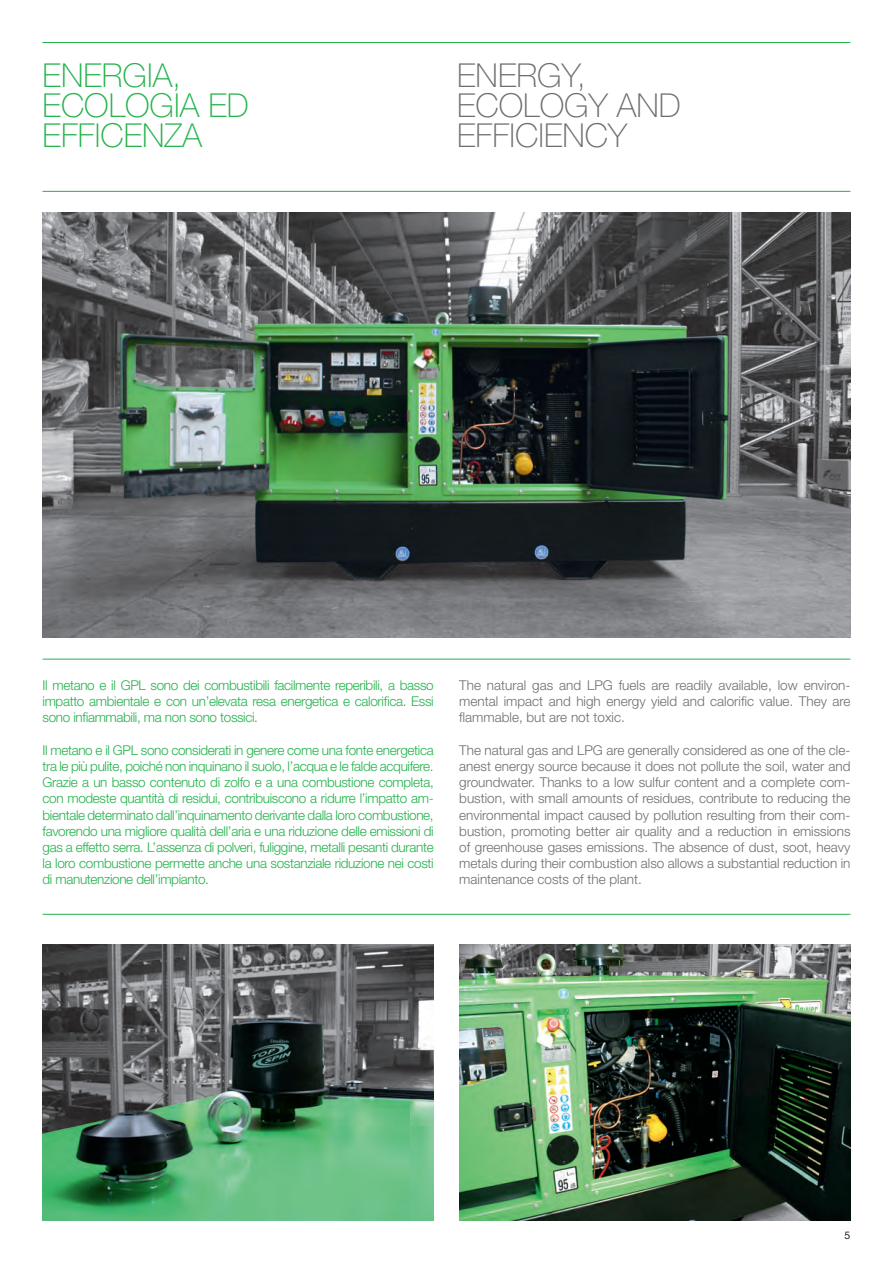
<style>
.page{position:relative;width:893px;height:1263px;background:#fff}
.page>*{position:absolute;margin:0;border:0;box-sizing:border-box;transform-origin:0 0}
.t1{font:100 33px "Helvetica Neue LT Std";color:#23b24b}
.t2{font:100 33px "Helvetica Neue LT Std";color:#6c6d70}
.t3{font:300 13.5px/16.2px "Helvetica Neue LT Std";letter-spacing:-.025em;color:#23b24b;text-align:justify}
.t4{font:300 13.5px/16.2px "Helvetica Neue LT Std";color:#6c6d70;text-align:justify}
.t5{font:10.5px "Helvetica Neue LT Std";color:#231f20}
</style>
<div class="page">
<img style="left:43px;top:944px;width:391px;height:276px">
<img style="left:43px;top:213px;width:807px;height:425px">
<img style="left:459px;top:944px;width:391px;height:276px">
<hr style="left:43px;top:42px;width:807px;height:1px;background:#23b24b">
<hr style="left:43px;top:659px;width:807px;height:1px;background:#23b24b">
<hr style="left:43px;top:914px;width:807px;height:1px;background:#23b24b">
<hr style="left:43px;top:191px;width:807px;height:1px;background:#23b24b">
<p class="t1" style="left:43px;top:57px;width:140px">ENERGIA,</p>
<p class="t1" style="left:43px;top:87px;width:208px">ECOLOGIA ED</p>
<p class="t1" style="left:43px;top:117px;width:161px">EFFICENZA</p>
<p class="t2" style="left:457px;top:57px;width:130px">ENERGY,</p>
<p class="t2" style="left:457px;top:87px;width:225px">ECOLOGY AND</p>
<p class="t2" style="left:457px;top:117px;width:171px">EFFICIENCY</p>
<p class="t3" style="left:43px;top:677px;width:393px">Il metano e il GPL sono dei combustibili facilmente reperibili, a basso impatto ambientale e con un’elevata resa energetica e calorifica. Essi sono infiammabili, ma non sono tossici.</p>
<p class="t3" style="left:43px;top:742px;width:393px">Il metano e il GPL sono considerati in genere come una fonte energetica tra le più pulite, poiché non inquinano il suolo, l’acqua e le falde acquifere.<br>Grazie a un basso contenuto di zolfo e a una combustione completa, con modeste quantità di residui, contribuiscono a ridurre l’impatto am&shy;bientale determinato dall’inquinamento derivante dalla loro combustione, favorendo una migliore qualità dell’aria e una riduzione delle emissioni di gas a effetto serra. L’assenza di polveri, fuliggine, metalli pesanti durante la loro combustione permette anche una sostanziale riduzione nei costi di manutenzione dell’impianto.</p>
<p class="t4" style="left:459px;top:677px;width:393px">The natural gas and LPG fuels are readily available, low environ&shy;mental impact and high energy yield and calorific value. They are flammable, but are not toxic.</p>
<p class="t4" style="left:459px;top:742px;width:393px">The natural gas and LPG are generally considered as one of the cle&shy;anest energy source because it does not pollute the soil, water and groundwater. Thanks to a low sulfur content and a complete com&shy;bustion, with small amounts of residues, contribute to reducing the environmental impact caused by pollution resulting from their com&shy;bustion, promoting better air quality and a reduction in emissions of greenhouse gases emissions. The absence of dust, soot, heavy metals during their combustion also allows a substantial reduction in maintenance costs of the plant.</p>
<p class="t5" style="left:845px;top:1229px;width:7px">5</p>
</div>
